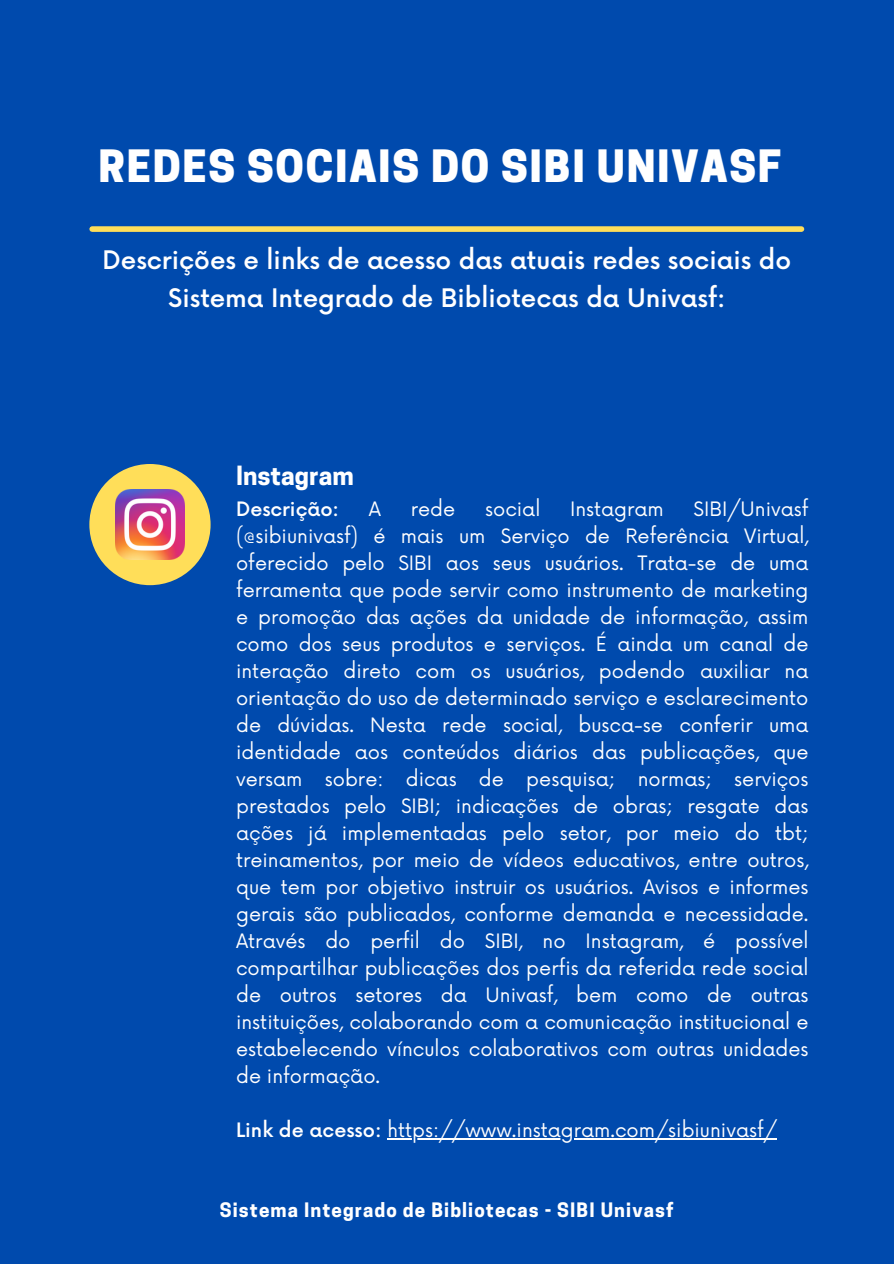
<style>
.page{position:relative;width:894px;height:1264px;background:#fff}
.page>*{position:absolute;margin:0;border:0;box-sizing:border-box;transform-origin:0 0}
.t1{font:800 41.85px "Cooper Hewitt";letter-spacing:.04em;color:#fff}
.t2{font:500 24.9px/38.2px "Now";color:#fff;text-align:center}
.t3{font:700 24.75px "Cooper Hewitt";color:#fff}
.t4{font:19.35px/27px "Now";color:#fff;text-align:justify}
.t5{font:500 19.35px "Now";color:#fff}
.t6{font:700 18.75px "Cooper Hewitt";letter-spacing:.06em;color:#fff}
.s1{font-weight:500}
</style>
<div class="page">
<div style="left:0;top:0;width:893px;height:1263px;background:#004aad"></div>
<div style="left:92px;top:226px;width:709px;height:6px;background:#ffde59"></div>
<div style="left:89px;top:464px;width:121px;height:121px;background:#ffde59;border-radius:50%"></div>
<img style="left:115px;top:490px;width:70px;height:69px">
<hr style="left:387px;top:1137px;width:389px;height:2px;background:#fff">
<h1 class="t1" style="left:99px;top:150px;width:684px">REDES SOCIAIS DO SIBI UNIVASF</h1>
<p class="t2" style="left:102px;top:242px;width:690px">Descrições e links de acesso das atuais redes sociais do<br>Sistema Integrado de Bibliotecas da Univasf:</p>
<p class="t3" style="left:236px;top:466px;width:119px">Instagram</p>
<p class="t4" style="left:236px;top:496px;width:573px;text-indent:457px">SIBI/Univasf (@sibiunivasf) é mais um Serviço de Referência Virtual, oferecido pelo SIBI aos seus usuários. Trata-se de uma ferramenta que pode servir como instrumento de marketing e promoção das ações da unidade de informação, assim como dos seus produtos e serviços. É ainda um canal de interação direto com os usuários, podendo auxiliar na orientação do uso de determinado serviço e esclarecimento de dúvidas. Nesta rede social, busca-se conferir uma identidade aos conteúdos diários das publicações, que versam sobre: dicas de pesquisa; normas; serviços prestados pelo SIBI; indicações de obras; resgate das ações já implementadas pelo setor, por meio do tbt; treinamentos, por meio de vídeos educativos, entre outros, que tem por objetivo instruir os usuários. Avisos e informes gerais são publicados, conforme demanda e necessidade.<br>Através do perfil do SIBI, no Instagram, é possível compartilhar publicações dos perfis da referida rede social de outros setores da Univasf, bem como de outras instituições, colaborando com a comunicação institucional e estabelecendo vínculos colaborativos com outras unidades de informação.</p>
<p class="t4" style="left:236px;top:1117px;width:542px"><span class="s1">Link de acesso:</span> https://www.instagram.com/sibiunivasf/</p>
<p class="t5" style="left:236px;top:498px;width:104px">Descrição:</p>
<p class="t4" style="left:369px;top:496px;width:14px">A</p>
<p class="t4" style="left:410px;top:496px;width:46px">rede</p>
<p class="t4" style="left:485px;top:496px;width:57px">social</p>
<p class="t4" style="left:570px;top:496px;width:95px">Instagram</p>
<p class="t6" style="left:220px;top:1202px;width:455px">Sistema Integrado de Bibliotecas - SIBI Univasf</p>
</div>
